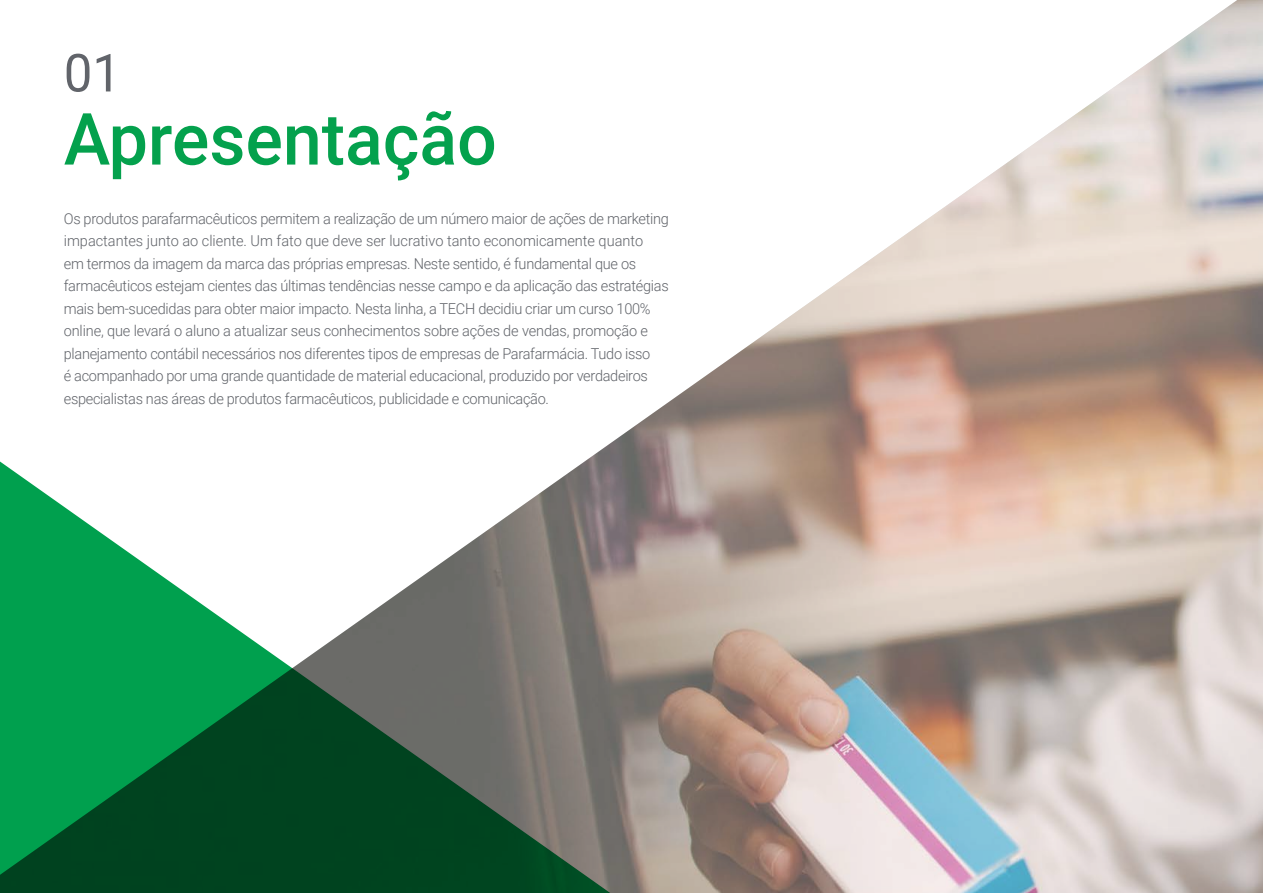
<style>
.page{position:relative;width:1263px;height:893px;background:#fff}
.page>*{position:absolute;margin:0;border:0;box-sizing:border-box;transform-origin:0 0}
.t1{font:500 72px "Roboto";color:#04a14d}
.t2{font:52.5px "Roboto";color:#61646a}
.t3{font:300 15px/22.5px "Roboto";letter-spacing:-.02em;color:#61646a}
</style>
<div class="page">
<img style="left:606px;top:0;width:657px;height:893px">
<svg style="left:0;top:446px;width:640px;height:447px"></svg>
<h2 class="t2" style="left:64px;top:36px;width:59px">01</h2>
<h1 class="t1" style="left:64px;top:89px;width:435px">Apresentação</h1>
<p class="t3" style="left:64px;top:207px;width:606px">Os produtos parafarmacêuticos permitem a realização de um número maior de ações de marketing impactantes junto ao cliente. Um fato que deve ser lucrativo tanto economicamente quanto<br>em termos da imagem da marca das próprias empresas. Neste sentido, é fundamental que os farmacêuticos estejam cientes das últimas tendências nesse campo e da aplicação das estratégias mais bem-sucedidas para obter maior impacto. Nesta linha, a TECH decidiu criar um curso 100% online, que levará o aluno a atualizar seus conhecimentos sobre ações de vendas, promoção e planejamento contábil necessários nos diferentes tipos de empresas de Parafarmácia. Tudo isso<br>é acompanhado por uma grande quantidade de material educacional, produzido por verdadeiros especialistas nas áreas de produtos farmacêuticos, publicidade e comunicação.</p>
</div>
